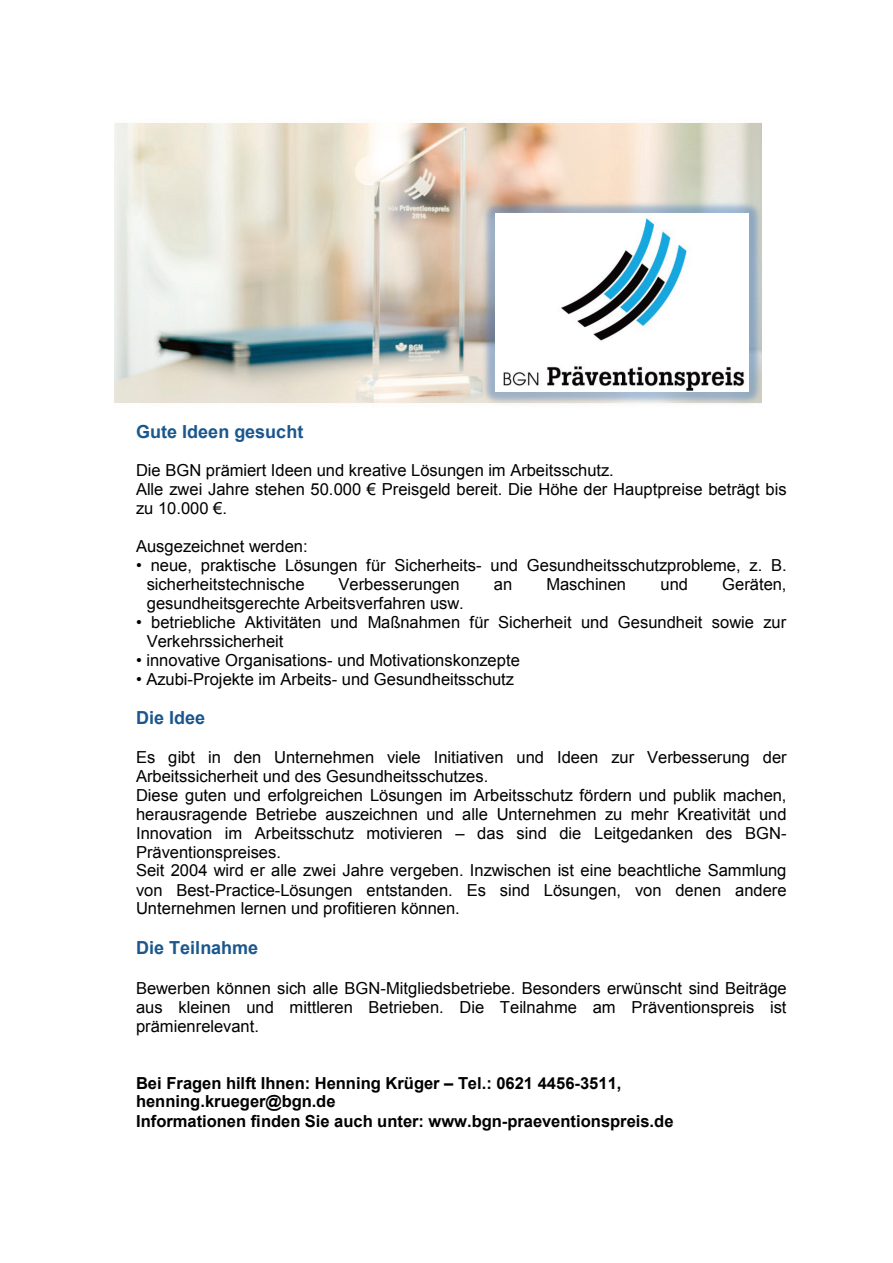
<style>
.page{position:relative;width:893px;height:1263px;background:#fff}
.page>*{position:absolute;margin:0;border:0;box-sizing:border-box;transform-origin:0 0}
.t1{font:700 18px "Arial";color:#1b578d}
.t2{font:16.5px/19px "Arial";color:#000}
.t3{font:700 16.5px/18.9px "Arial";color:#000}
</style>
<div class="page">
<img style="left:115px;top:122px;width:646px;height:281px">
<img style="left:480px;top:198px;width:282px;height:206px">
<img style="left:495px;top:214px;width:254px;height:178px">
<p class="t1" style="left:136px;top:420px;width:169px">Gute Ideen gesucht</p>
<p class="t2" style="left:136px;top:461px;width:479px">Die BGN prämiert Ideen und kreative Lösungen im Arbeitsschutz.</p>
<p class="t2" style="left:136px;top:480px;width:652px">Alle zwei Jahre stehen 50.000 € Preisgeld bereit. Die Höhe der Hauptpreise beträgt bis zu 10.000 €.</p>
<p class="t2" style="left:136px;top:537px;width:173px">Ausgezeichnet werden:</p>
<p class="t2" style="left:147px;top:556px;width:641px;text-indent:-11px">• neue, praktische Lösungen für Sicherheits- und Gesundheitsschutzprobleme, z. B. sicherheitstechnische</p>
<p class="t2" style="left:339px;top:575px;width:123px">Verbesserungen</p>
<p class="t2" style="left:494px;top:575px;width:20px">an</p>
<p class="t2" style="left:547px;top:575px;width:81px">Maschinen</p>
<p class="t2" style="left:660px;top:575px;width:29px">und</p>
<p class="t2" style="left:722px;top:575px;width:66px">Geräten,</p>
<p class="t2" style="left:147px;top:594px;width:319px">gesundheitsgerechte Arbeitsverfahren usw.</p>
<p class="t2" style="left:147px;top:613px;width:641px;text-indent:-11px">• betriebliche Aktivitäten und Maßnahmen für Sicherheit und Gesundheit sowie zur<br>Verkehrssicherheit</p>
<p class="t2" style="left:136px;top:651px;width:385px">• innovative Organisations- und Motivationskonzepte</p>
<p class="t2" style="left:136px;top:670px;width:380px">• Azubi-Projekte im Arbeits- und Gesundheitsschutz</p>
<p class="t1" style="left:136px;top:706px;width:71px">Die Idee</p>
<p class="t2" style="left:136px;top:748px;width:652px">Es gibt in den Unternehmen viele Initiativen und Ideen zur Verbesserung der<br>Arbeitssicherheit und des Gesundheitsschutzes.</p>
<p class="t2" style="left:136px;top:786px;width:652px;text-align:justify">Diese guten und erfolgreichen Lösungen im Arbeitsschutz fördern und publik machen, herausragende Betriebe auszeichnen und alle Unternehmen zu mehr Kreativität und Innovation im Arbeitsschutz motivieren – das sind die Leitgedanken des BGN-Präventionspreises.</p>
<p class="t2" style="left:136px;top:861px;width:652px;text-align:justify">Seit 2004 wird er alle zwei Jahre vergeben. Inzwischen ist eine beachtliche Sammlung von Best-Practice-Lösungen entstanden. Es sind Lösungen, von denen andere Unternehmen lernen und profitieren können.</p>
<p class="t1" style="left:136px;top:935px;width:124px">Die Teilnahme</p>
<p class="t2" style="left:136px;top:979px;width:652px;text-align:justify">Bewerben können sich alle BGN-Mitgliedsbetriebe. Besonders erwünscht sind Beiträge aus kleinen und mittleren Betrieben. Die Teilnahme am Präventionspreis ist prämienrelevant.</p>
<p class="t3" style="left:136px;top:1074px;width:487px">Bei Fragen hilft Ihnen: Henning Krüger – Tel.: 0621 4456-3511, henning.krueger@bgn.de</p>
<p class="t3" style="left:136px;top:1112px;width:539px">Informationen finden Sie auch unter: www.bgn-praeventionspreis.de</p>
</div>
